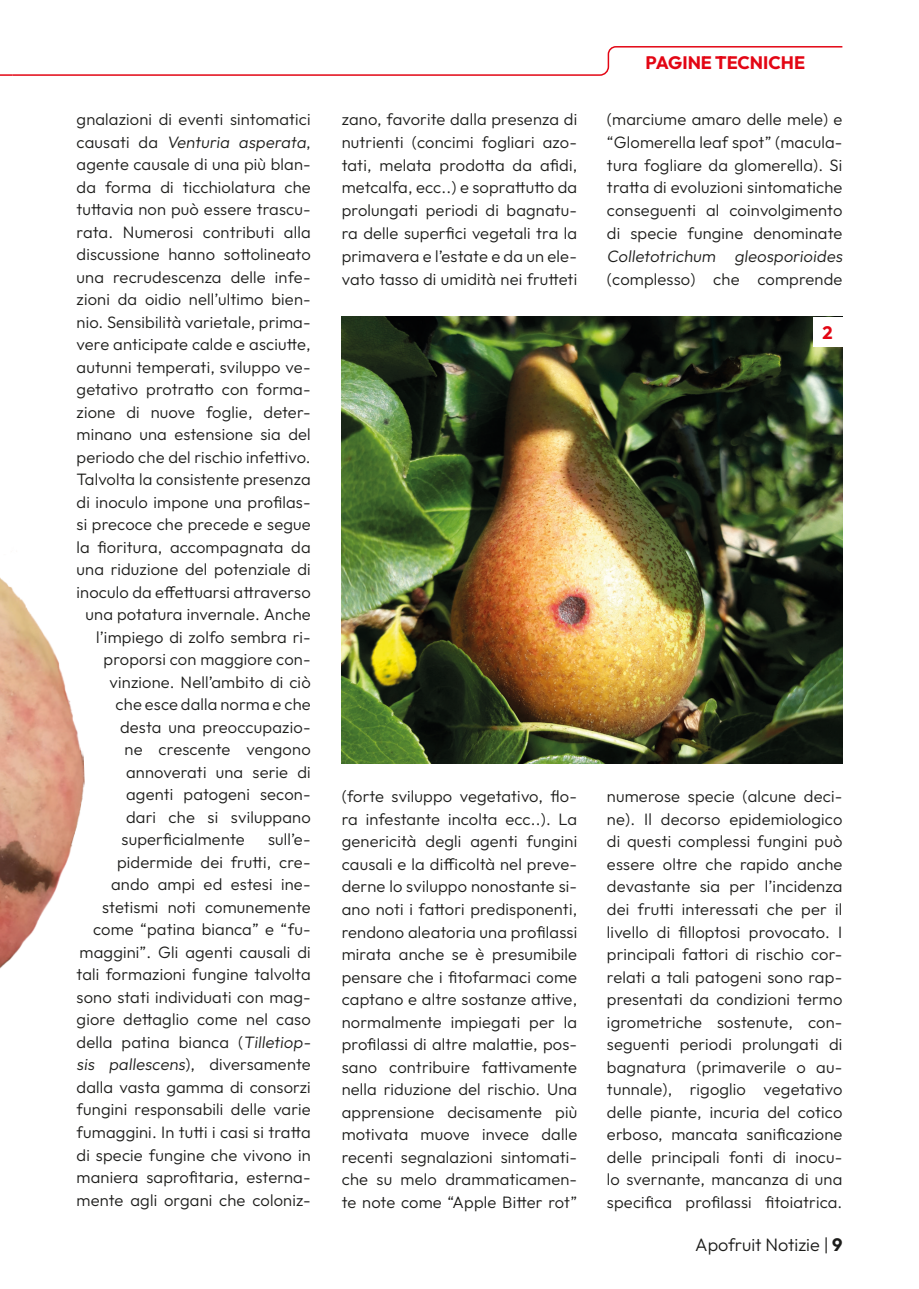
<style>
.page{position:relative;width:919px;height:1289px;background:#fff}
.page>*{position:absolute;margin:0;border:0;box-sizing:border-box;transform-origin:0 0}
.t1{font:300 18px "Outfit";color:#1d1d1b}
.Articolo_NumDida{font:700 18px "Outfit";color:#e30614}
.Articolo_Testo{font:300 16.5px/22.5px "Outfit";letter-spacing:.01em;color:#1d1d1b;text-align:justify}
.s1{font-weight:700}
</style>
<div class="page">
<svg style="left:0;top:46px;width:843px;height:30px"></svg>
<img style="left:0;top:577px;width:85px;height:392px">
<img style="left:342px;top:317px;width:500px;height:446px">
<div style="left:812px;top:317px;width:30px;height:30px;background:#fff"></div>
<p class="Articolo_Testo" style="left:77px;top:108px;width:236px">gnalazioni di eventi sintomatici</p>
<p class="Articolo_Testo" style="left:77px;top:131px;width:236px">ca u s at i d a Venturia asperata,</p>
<p class="Articolo_Testo" style="left:77px;top:153px;width:236px">agente causale di una più blan-</p>
<p class="Articolo_Testo" style="left:77px;top:176px;width:235px">da forma di ticchiolatura che</p>
<p class="Articolo_Testo" style="left:77px;top:198px;width:236px">tuttavia non può essere trascu-</p>
<p class="Articolo_Testo" style="left:77px;top:221px;width:236px">rata. Numerosi contributi alla</p>
<p class="Articolo_Testo" style="left:77px;top:243px;width:236px">discussione hanno sottolineato</p>
<p class="Articolo_Testo" style="left:77px;top:266px;width:236px">una recrudescenza delle infe-</p>
<p class="Articolo_Testo" style="left:77px;top:288px;width:236px">zioni da oidio nell’ultimo bien-</p>
<p class="Articolo_Testo" style="left:77px;top:311px;width:236px">nio. Sensibilità varietale, prima-</p>
<p class="Articolo_Testo" style="left:77px;top:333px;width:236px">vere anticipate calde e asciutte,</p>
<p class="Articolo_Testo" style="left:77px;top:356px;width:236px">autunni temperati, sviluppo ve-</p>
<p class="Articolo_Testo" style="left:77px;top:378px;width:236px">getativo protratto con forma-</p>
<p class="Articolo_Testo" style="left:77px;top:401px;width:236px">zione di nuove foglie, deter-</p>
<p class="Articolo_Testo" style="left:77px;top:423px;width:236px">minano una estensione sia del</p>
<p class="Articolo_Testo" style="left:77px;top:446px;width:236px">periodo che del rischio infettivo.</p>
<p class="Articolo_Testo" style="left:77px;top:468px;width:235px">Talvolta la consistente presenza</p>
<p class="Articolo_Testo" style="left:77px;top:491px;width:236px">di inoculo impone una profilas-</p>
<p class="Articolo_Testo" style="left:77px;top:513px;width:236px">si precoce che precede e segue</p>
<p class="Articolo_Testo" style="left:77px;top:536px;width:236px">la fioritura, accompagnata da</p>
<p class="Articolo_Testo" style="left:77px;top:558px;width:236px">una riduzione del potenziale di</p>
<p class="Articolo_Testo" style="left:77px;top:581px;width:236px">inoculo da effettuarsi attraverso</p>
<p class="Articolo_Testo" style="left:86px;top:603px;width:226px">una potatura invernale. Anche</p>
<p class="Articolo_Testo" style="left:96px;top:626px;width:216px">l’impiego di zolfo sembra ri-</p>
<p class="Articolo_Testo" style="left:104px;top:648px;width:209px">proporsi con maggiore con-</p>
<p class="Articolo_Testo" style="left:110px;top:671px;width:202px">vinzione. Nell’ambito di ciò</p>
<p class="Articolo_Testo" style="left:116px;top:693px;width:197px">che esce dalla norma e che</p>
<p class="Articolo_Testo" style="left:120px;top:716px;width:192px">desta una preoccupazio-</p>
<p class="Articolo_Testo" style="left:125px;top:738px;width:188px">ne crescente vengono</p>
<p class="Articolo_Testo" style="left:126px;top:761px;width:186px">annoverati una serie di</p>
<p class="Articolo_Testo" style="left:126px;top:783px;width:186px">agenti patogeni secon-</p>
<p class="Articolo_Testo" style="left:126px;top:806px;width:186px">dari che si sviluppano</p>
<p class="Articolo_Testo" style="left:122px;top:828px;width:125px">superficialmente</p>
<p class="Articolo_Testo" style="left:77px;top:828px;width:238px;text-align:right">sull’e-<br>pidermide dei frutti, cre-<br>ando ampi ed estesi ine&shy;stetismi noti comunemente come “patina bianca” e “fu&shy;maggini”. Gli agenti causali di tali formazioni fungine talvolta sono stati individuati con mag&shy;giore dettaglio come nel caso della patina bianca (Tilletiop&shy;sis pallescens), diversamente dalla vasta gamma di consorzi fungini responsabili delle varie fumaggini. In tutti i casi si tratta di specie fungine che vivono in maniera saprofitaria, esterna&shy;mente agli organi che coloniz-</p>
<p class="Articolo_Testo" style="left:342px;top:108px;width:237px">zano, favorite dalla presenza di nutrienti (concimi fogliari azo&shy;tati, melata prodotta da afidi, metcalfa, ecc..) e soprattutto da prolungati periodi di bagnatu&shy;ra delle superfici vegetali tra la primavera e l’estate e da un ele&shy;vato tasso di umidità nei frutteti</p>
<p class="Articolo_NumDida" style="left:645px;top:51px;width:161px">PAGINE TECNICHE</p>
<p class="Articolo_Testo" style="left:607px;top:108px;width:239px;text-align:left">(marciume amaro delle mele) e “Glomerella leaf spot” (macula&shy;tura fogliare da glomerella). Si tratta di evoluzioni sintomatiche conseguenti al coinvolgimento di specie fungine denominate<br>Colletotrichum gleosporioides (complesso) che comprende</p>
<p class="Articolo_NumDida" style="left:822px;top:321px;width:12px">2</p>
<p class="Articolo_Testo" style="left:342px;top:785px;width:237px">(forte sviluppo vegetativo, flo&shy;ra infestante incolta ecc..). La genericità degli agenti fungini causali e la difficoltà nel preve&shy;derne lo sviluppo nonostante si&shy;ano noti i fattori predisponenti, rendono aleatoria una profilassi mirata anche se è presumibile pensare che i fitofarmaci come captano e altre sostanze attive, normalmente impiegati per la profilassi di altre malattie, pos&shy;sano contribuire fattivamente nella riduzione del rischio. Una apprensione decisamente più motivata muove invece dalle recenti segnalazioni sintomati&shy;che su melo drammaticamen&shy;te note come “Apple Bitter rot”</p>
<p class="Articolo_Testo" style="left:607px;top:785px;width:237px">numerose specie (alcune deci&shy;ne). Il decorso epidemiologico di questi complessi fungini può essere oltre che rapido anche devastante sia per l’incidenza dei frutti interessati che per il livello di filloptosi provocato. I principali fattori di rischio cor&shy;relati a tali patogeni sono rap&shy;presentati da condizioni termo igrometriche sostenute, con&shy;seguenti periodi prolungati di bagnatura (primaverile o au&shy;tunnale), rigoglio vegetativo delle piante, incuria del cotico erboso, mancata sanificazione delle principali fonti di inocu&shy;lo svernante, mancanza di una specifica profilassi fitoiatrica.</p>
<p class="t1" style="left:695px;top:1233px;width:149px">Apofruit Notizie | <span class="s1">9</span></p>
</div>
